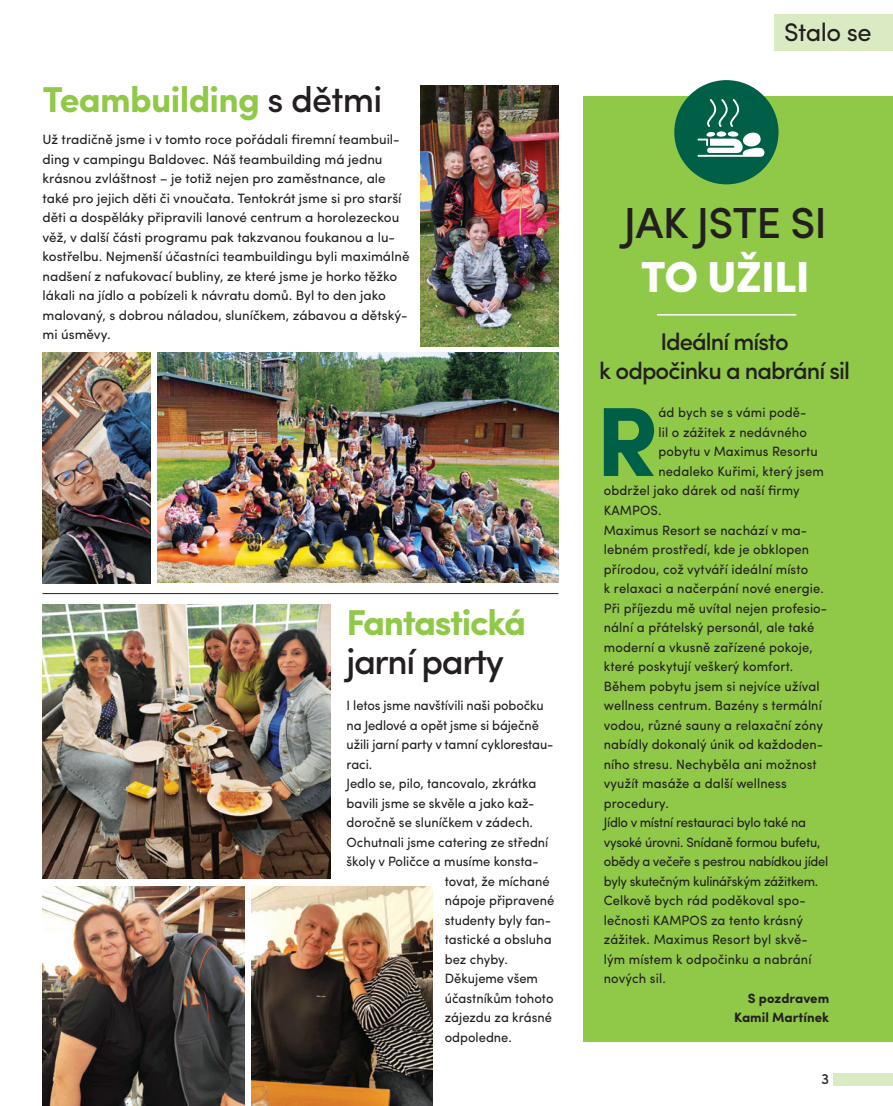
<style>
.page{position:relative;width:893px;height:1106px;background:#fff}
.page>*{position:absolute;margin:0;border:0;box-sizing:border-box;transform-origin:0 0}
.Chleba_Kampos{font:700 98.4px "Sofia Pro";color:#006047}
.Chleba_Kampos-2{font:500 43.5px/54px "Sofia Pro";letter-spacing:-.02em;color:#231f20;text-align:center}
.Chleba_Kampos-3{font:700 36px/39px "Sofia Pro";letter-spacing:-.04em;color:#90c848}
.Chleba_Kampos-4{font:700 36px "Sofia Pro";letter-spacing:-.02em;color:#90c848}
.t1{font:25.5px "Sofia Pro";letter-spacing:-.02em;color:#231f20}
.Chleba_Kampos-5{font:500 24px/28.5px "Sofia Pro";letter-spacing:-.04em;color:#231f20;text-align:center}
.t2{font:500 15px "Sofia Pro";color:#312f30}
.Chleba_Kampos-6{font:13.5px/19.5px "Sofia Pro";color:#231f20;scale:.96 1}
.Chleba_Kampos-7{font:13.5px/19.5px "Sofia Pro";color:#231f20}
.Chleba_Kampos-8{font:13.5px/19.5px "Sofia Pro";letter-spacing:-.02em;color:#231f20;scale:.96 1}
.Chleba_Kampos-9{font:700 13.5px "Sofia Pro";color:#231f20}
.s1{font-weight:500;color:#231f20}
.s2{font-weight:900;color:#fff}
</style>
<div class="page">
<div style="left:584px;top:97px;width:309px;height:945px;background:#90c848"></div>
<hr style="left:43px;top:593px;width:515px;height:1px;background:#231f20">
<hr style="left:657px;top:314px;width:139px;height:1px;background:#fff">
<div style="left:674px;top:80px;width:104px;height:104px;background:#006047;border-radius:50%"></div>
<svg style="left:697px;top:99px;width:67px;height:58px"></svg>
<img style="left:252px;top:886px;width:180px;height:220px">
<img style="left:43px;top:604px;width:288px;height:274px">
<img style="left:43px;top:886px;width:201px;height:220px">
<img style="left:157px;top:352px;width:401px;height:231px">
<img style="left:421px;top:85px;width:137px;height:262px">
<img style="left:43px;top:352px;width:107px;height:231px">
<div style="left:774px;top:15px;width:119px;height:36px;background:#daebc4"></div>
<div style="left:833px;top:1073px;width:60px;height:12px;background:#daebc4"></div>
<p class="Chleba_Kampos-4" style="left:43px;top:72px;width:341px">Teambuilding <span class="s1">s dětmi</span></p>
<p class="Chleba_Kampos-7" style="left:43px;top:129px;width:369px">Už tradičně jsme i v tomto roce pořádali firemní teambuil&shy;ding v campingu Baldovec. Náš teambuilding má jednu krásnou zvláštnost – je totiž nejen pro zaměstnance, ale také pro jejich děti či vnoučata. Tentokrát jsme si pro starší děti a dospěláky připravili lanové centrum a horolezeckou věž, v další části programu pak takzvanou foukanou a lu&shy;kostřelbu. Nejmenší účastníci teambuildingu byli maximálně nadšení z nafukovací bubliny, ze které jsme je horko těžko lákali na jídlo a pobízeli k návratu domů. Byl to den jako malovaný, s dobrou náladou, sluníčkem, zábavou a dětský&shy;mi úsměvy.</p>
<p class="Chleba_Kampos-3" style="left:347px;top:601px;width:181px">Fantastická <span class="s1">jarní party</span></p>
<p class="Chleba_Kampos-6" style="left:347px;top:694px;width:217px">I letos jsme navštívili naši pobočku na Jedlové a opět jsme si báječně užili jarní party v tamní cyklorestau&shy;raci.</p>
<p class="Chleba_Kampos-6" style="left:347px;top:772px;width:199px">Jedlo se, pilo, tancovalo, zkrátka</p>
<p class="Chleba_Kampos-6" style="left:347px;top:792px;width:197px">bavili jsme se skvěle a jako kaž-</p>
<p class="Chleba_Kampos-6" style="left:347px;top:811px;width:196px">doročně se sluníčkem v zádech.</p>
<p class="Chleba_Kampos-6" style="left:347px;top:831px;width:212px">Ochutnali jsme catering ze střední</p>
<p class="Chleba_Kampos-6" style="left:347px;top:850px;width:202px">školy v Poličce a musíme konsta-</p>
<p class="Chleba_Kampos-6" style="left:445px;top:870px;width:111px">tovat, že míchané</p>
<p class="Chleba_Kampos-6" style="left:445px;top:889px;width:116px">nápoje připravené</p>
<p class="Chleba_Kampos-6" style="left:445px;top:909px;width:112px">studenty byly fan-</p>
<p class="Chleba_Kampos-6" style="left:445px;top:928px;width:113px">tastické a obsluha</p>
<p class="Chleba_Kampos-6" style="left:445px;top:948px;width:67px">bez chyby.</p>
<p class="Chleba_Kampos-6" style="left:445px;top:967px;width:115px">Děkujeme všem účastníkům tohoto zájezdu za krásné odpoledne.</p>
<p class="t1" style="left:784px;top:13px;width:89px">Stalo se</p>
<p class="Chleba_Kampos-2" style="left:624px;top:193px;width:204px">JAK JSTE SI<br><span class="s2">TO UŽILI</span></p>
<p class="Chleba_Kampos-5" style="left:599px;top:326px;width:252px">Ideální místo<br>k odpočinku a nabrání sil</p>
<p class="Chleba_Kampos" style="left:596px;top:366px;width:64px">R</p>
<p class="Chleba_Kampos-6" style="left:658px;top:402px;width:156px">ád bych se s vámi podě-</p>
<p class="Chleba_Kampos-6" style="left:658px;top:421px;width:156px">lil o zážitek z nedávného</p>
<p class="Chleba_Kampos-6" style="left:658px;top:441px;width:167px">pobytu v Maximus Resortu</p>
<p class="Chleba_Kampos-6" style="left:658px;top:460px;width:174px">nedaleko Kuřimi, který jsem</p>
<p class="Chleba_Kampos-6" style="left:604px;top:480px;width:206px">obdržel jako dárek od naší firmy</p>
<p class="Chleba_Kampos-6" style="left:604px;top:499px;width:62px">KAMPOS.</p>
<p class="Chleba_Kampos-6" style="left:604px;top:519px;width:234px">Maximus Resort se nachází v ma&shy;lebném prostředí, kde je obklopen přírodou, což vytváří ideální místo<br>k relaxaci a načerpání nové energie.<br>Při příjezdu mě uvítal nejen profesio&shy;nální a přátelský personál, ale také moderní a vkusně zařízené pokoje, které poskytují veškerý komfort.</p>
<p class="Chleba_Kampos-6" style="left:604px;top:675px;width:230px">Během pobytu jsem si nejvíce užíval wellness centrum. Bazény s termální vodou, různé sauny a relaxační zóny nabídly dokonalý únik od každoden&shy;ního stresu. Nechyběla ani možnost využít masáže a další wellness procedury.</p>
<p class="Chleba_Kampos-8" style="left:604px;top:811px;width:235px">Jídlo v místní restauraci bylo také na vysoké úrovni. Snídaně formou bufetu, obědy a večeře s pestrou nabídkou jídel byly skutečným kulinářským zážitkem.</p>
<p class="Chleba_Kampos-6" style="left:604px;top:889px;width:218px">Celkově bych rád poděkoval spo&shy;lečnosti KAMPOS za tento krásný zážitek. Maximus Resort byl skvě&shy;lým místem k odpočinku a nabrání nových sil.</p>
<p class="Chleba_Kampos-9" style="left:748px;top:987px;width:83px">S pozdravem</p>
<p class="Chleba_Kampos-9" style="left:734px;top:1007px;width:97px">Kamil Martínek</p>
<p class="t2" style="left:821px;top:1067px;width:10px">3</p>
</div>
